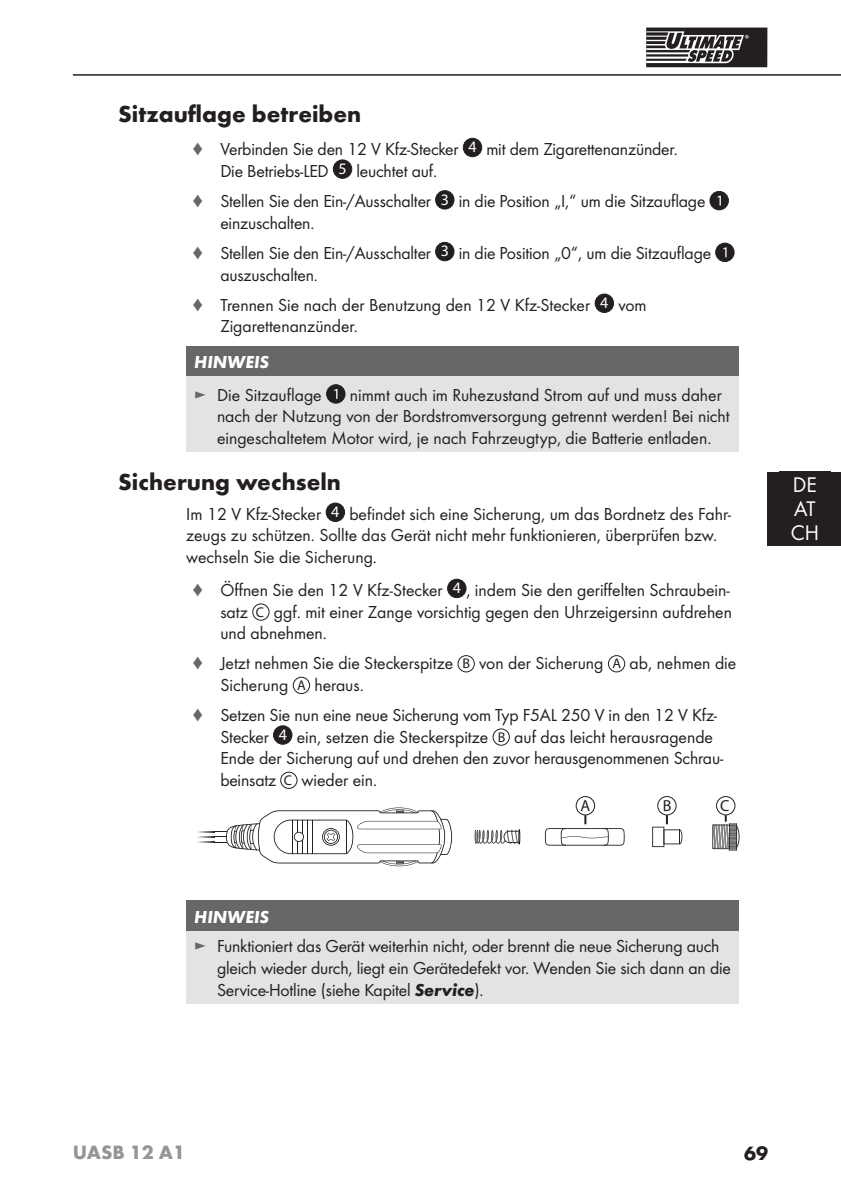
<style>
.page{position:relative;width:841px;height:1193px;background:#fff}
.page>*{position:absolute;margin:0;border:0;box-sizing:border-box;transform-origin:0 0}
.t1{font:700 24px "Futura";color:#231f20}
.t2{font:22px/24px "Futura Boo";color:#fff}
.t3{font:700 20px "Futura";color:#939598}
.t4{font:700 20px "Futura";color:#231f20}
.t5{font:18px/21.6px "Futura Boo";color:#231f20}
.t6{font:italic 700 18px "Futura";color:#fff}
.t7{font:16px "Myriad";color:#231f20}
.s1{color:#656769}
.s2{font-family:"Myriad";font-size:14.2px}
.s3{font-family:"Futura";font-weight:700;font-style:italic}
</style>
<div class="page">
<hr style="left:73px;top:74px;width:768px;height:2px;background:#231f20">
<div style="left:768px;top:472px;width:73px;height:73px;background:#231f20"></div>
<div style="left:646px;top:28px;width:121px;height:39px;background:#231f20"></div>
<svg style="left:646px;top:31px;width:102px;height:32px"></svg>
<div style="left:463px;top:138px;width:19px;height:19px;background:#231f20;border-radius:50%"></div>
<div style="left:463px;top:138px;width:19px;height:19px;border:1px solid #231f20;border-radius:50%"></div>
<div style="left:333px;top:160px;width:19px;height:18px;background:#231f20;border-radius:50%"></div>
<div style="left:333px;top:160px;width:19px;height:19px;border:1px solid #231f20;border-radius:50%"></div>
<div style="left:435px;top:191px;width:19px;height:18px;background:#231f20;border-radius:50%"></div>
<div style="left:435px;top:190px;width:19px;height:19px;border:1px solid #231f20;border-radius:50%"></div>
<div style="left:710px;top:191px;width:18px;height:19px;background:#231f20;border-radius:50%"></div>
<div style="left:709px;top:191px;width:20px;height:19px;border:1px solid #231f20;border-radius:50%"></div>
<svg style="left:717px;top:196px;width:4px;height:10px"></svg>
<div style="left:435px;top:242px;width:19px;height:19px;background:#231f20;border-radius:50%"></div>
<div style="left:435px;top:242px;width:19px;height:19px;border:1px solid #231f20;border-radius:50%"></div>
<div style="left:715px;top:243px;width:19px;height:19px;background:#231f20;border-radius:50%"></div>
<div style="left:715px;top:243px;width:19px;height:19px;border:1px solid #231f20;border-radius:50%"></div>
<svg style="left:723px;top:247px;width:3px;height:10px"></svg>
<div style="left:595px;top:294px;width:18px;height:18px;background:#231f20;border-radius:50%"></div>
<div style="left:595px;top:294px;width:19px;height:19px;border:1px solid #231f20;border-radius:50%"></div>
<div style="left:186px;top:346px;width:553px;height:30px;background:#656769"></div>
<div style="left:186px;top:376px;width:553px;height:76px;background:#e2e3e4"></div>
<div style="left:327px;top:385px;width:18px;height:18px;background:#231f20;border-radius:50%"></div>
<div style="left:326px;top:384px;width:19px;height:20px;border:1px solid #231f20;border-radius:50%"></div>
<svg style="left:334px;top:389px;width:3px;height:10px"></svg>
<div style="left:326px;top:503px;width:18px;height:18px;background:#231f20;border-radius:50%"></div>
<div style="left:326px;top:503px;width:19px;height:19px;border:1px solid #231f20;border-radius:50%"></div>
<div style="left:447px;top:579px;width:19px;height:19px;background:#231f20;border-radius:50%"></div>
<div style="left:447px;top:579px;width:19px;height:19px;border:1px solid #231f20;border-radius:50%"></div>
<div style="left:252px;top:604px;width:17px;height:17px;border:1px solid #231f20;border-radius:50%"></div>
<div style="left:458px;top:655px;width:17px;height:17px;border:1px solid #231f20;border-radius:50%"></div>
<div style="left:608px;top:655px;width:17px;height:17px;border:1px solid #231f20;border-radius:50%"></div>
<div style="left:293px;top:677px;width:17px;height:17px;border:1px solid #231f20;border-radius:50%"></div>
<div style="left:273px;top:726px;width:19px;height:18px;background:#231f20;border-radius:50%"></div>
<div style="left:273px;top:725px;width:19px;height:20px;border:1px solid #231f20;border-radius:50%"></div>
<div style="left:493px;top:729px;width:17px;height:17px;border:1px solid #231f20;border-radius:50%"></div>
<div style="left:280px;top:772px;width:17px;height:17px;border:1px solid #231f20;border-radius:50%"></div>
<hr style="left:192px;top:831px;width:35px;height:1px;background:#231f20">
<hr style="left:192px;top:842px;width:35px;height:1px;background:#231f20">
<hr style="left:192px;top:836px;width:34px;height:1px;background:#231f20">
<svg style="left:226px;top:807px;width:226px;height:59px"></svg>
<svg style="left:192px;top:831px;width:22px;height:12px"></svg>
<svg style="left:475px;top:829px;width:45px;height:16px"></svg>
<div style="left:186px;top:901px;width:553px;height:30px;background:#656769"></div>
<div style="left:186px;top:931px;width:553px;height:72px;background:#e2e3e4"></div>
<div style="left:576px;top:796px;width:19px;height:19px;border:1px solid #231f20;border-radius:50%"></div>
<div style="left:657px;top:796px;width:19px;height:19px;border:1px solid #231f20;border-radius:50%"></div>
<div style="left:716px;top:796px;width:19px;height:19px;border:1px solid #231f20;border-radius:50%"></div>
<svg style="left:545px;top:815px;width:79px;height:31px"></svg>
<svg style="left:652px;top:815px;width:30px;height:32px"></svg>
<svg style="left:712px;top:815px;width:27px;height:36px"></svg>
<h1 class="t1" style="left:118px;top:105px;width:244px">Sitzauflage betreiben</h1>
<p class="t5" style="left:220px;top:139px;width:459px;line-height:22.2px;text-indent:-28px"><span class="s1">♦</span> Verbinden Sie den 12 V Kfz-Stecker <sup>4</sup> mit dem Zigarettenanzünder.<br>Die Betriebs-LED <sup>5</sup> leuchtet auf.</p>
<p class="t5" style="left:220px;top:192px;width:486px;text-indent:-28px"><span class="s1">♦</span> Stellen Sie den Ein-/Ausschalter <sup>3</sup> in die Position „I,“ um die Sitzauflage einzuschalten.</p>
<p class="t5" style="left:220px;top:243px;width:492px;text-indent:-28px"><span class="s1">♦</span> Stellen Sie den Ein-/Ausschalter <sup>3</sup> in die Position „0“, um die Sitzauflage auszuschalten.</p>
<p class="t5" style="left:220px;top:295px;width:428px;text-indent:-28px"><span class="s1">♦</span> Trennen Sie nach der Benutzung den 12 V Kfz-Stecker <sup>4</sup> vom<br>Zigarettenanzünder.</p>
<p class="t6" style="left:194px;top:356px;width:76px">HINWEIS</p>
<p class="t5" style="left:194px;top:385px;width:129px"><span class="s1">►</span> Die Sitzauflage</p>
<p class="t5" style="left:217px;top:385px;width:514px;text-indent:133px">nimmt auch im Ruhezustand Strom auf und muss daher nach der Nutzung von der Bordstromversorgung getrennt werden! Bei nicht eingeschaltetem Motor wird, je nach Fahrzeugtyp, die Batterie entladen.</p>
<h1 class="t1" style="left:118px;top:472px;width:224px">Sicherung wechseln</h1>
<p class="t5" style="left:186px;top:504px;width:546px">Im 12 V Kfz-Stecker <sup>4</sup> befindet sich eine Sicherung, um das Bordnetz des Fahr&shy;zeugs zu schützen. Sollte das Gerät nicht mehr funktionieren, überprüfen bzw. wechseln Sie die Sicherung.</p>
<p class="t5" style="left:220px;top:580px;width:513px;text-indent:-28px"><span class="s1">♦</span> Öffnen Sie den 12 V Kfz-Stecker <sup>4</sup> , indem Sie den geriffelten Schraubein&shy;satz <span class="s2">C</span> ggf. mit einer Zange vorsichtig gegen den Uhrzeigersinn aufdrehen und abnehmen.</p>
<p class="t5" style="left:220px;top:653px;width:517px;text-indent:-28px"><span class="s1">♦</span> Jetzt nehmen Sie die Steckerspitze <span class="s2">B</span> von der Sicherung <span class="s2">A</span> ab, nehmen die<br>Sicherung <span class="s2">A</span> heraus.</p>
<p class="t5" style="left:220px;top:705px;width:504px;text-indent:-28px"><span class="s1">♦</span> Setzen Sie nun eine neue Sicherung vom Typ F5AL 250 V in den 12 V Kfz-Stecker <sup>4</sup> ein, setzen die Steckerspitze <span class="s2">B</span> auf das leicht herausragende Ende der Sicherung auf und drehen den zuvor herausgenommenen Schrau&shy;beinsatz <span class="s2">C</span> wieder ein.</p>
<p class="t7" style="left:580px;top:800px;width:11px">A</p>
<p class="t7" style="left:663px;top:800px;width:10px">B</p>
<p class="t7" style="left:720px;top:800px;width:11px">C</p>
<p class="t6" style="left:194px;top:911px;width:76px">HINWEIS</p>
<p class="t5" style="left:217px;top:936px;width:515px;text-indent:-23px"><span class="s1">►</span> Funktioniert das Gerät weiterhin nicht, oder brennt die neue Sicherung auch gleich wieder durch, liegt ein Gerätedefekt vor. Wenden Sie sich dann an die<br>Service-Hotline (siehe Kapitel <span class="s3">Service</span>).</p>
<p class="t2" style="left:790px;top:473px;width:30px">DE<br>AT<br>CH</p>
<p class="t3" style="left:73px;top:1144px;width:114px">UASB 12 A1</p>
<p class="t4" style="left:744px;top:1145px;width:25px">69</p>
</div>
